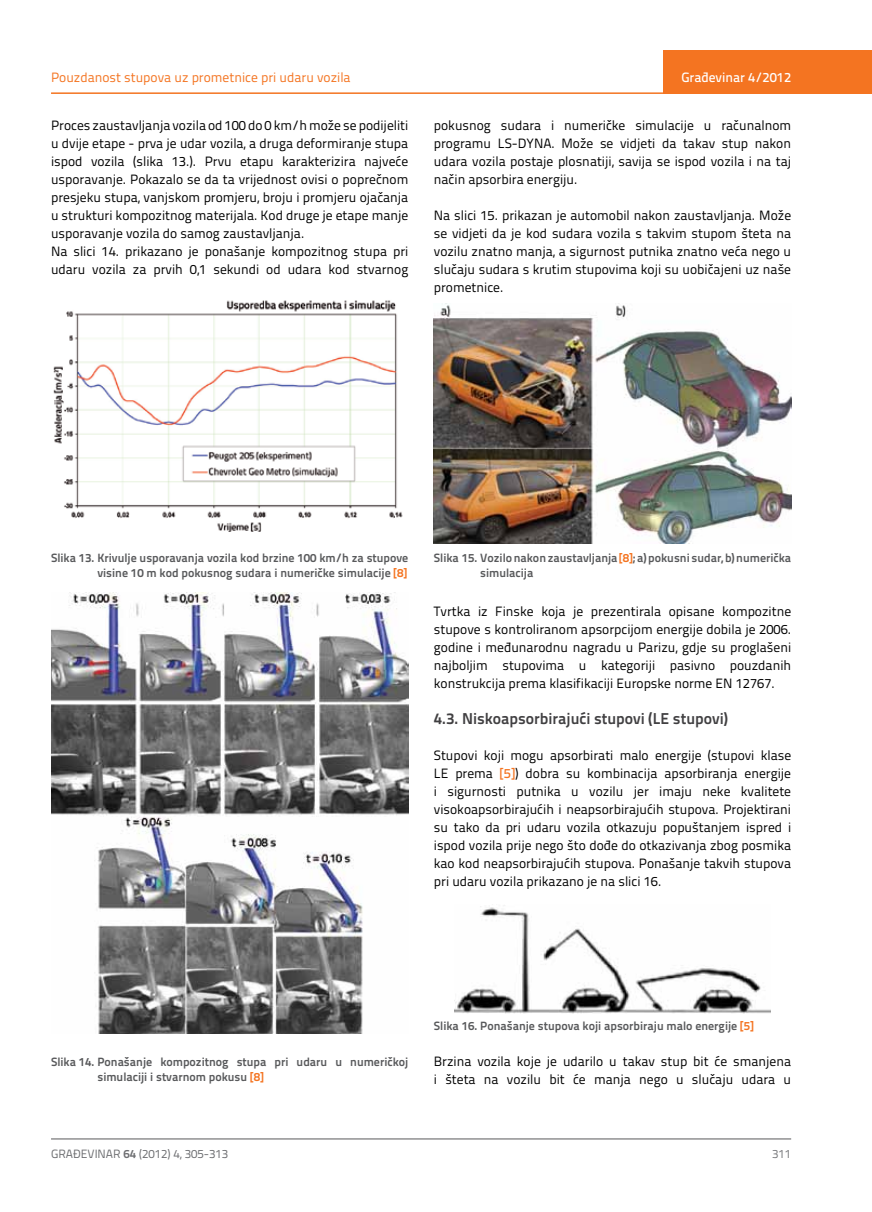
<style>
.page{position:relative;width:872px;height:1212px;background:#fff}
.page>*{position:absolute;margin:0;border:0;box-sizing:border-box;transform-origin:0 0}
.t1{font:700 15.75px "Titillium Text 22 L";color:#414042}
.t2{font:13.5px/18px "Titillium Text 22 L";color:#000;text-align:justify}
.t3{font:13.5px "Titillium Text 22 L";color:#f47421}
.t4{font:500 13.5px "Titillium Text 22 L";color:#fff}
.t5{font:700 12px/15px "Titillium Text 22 L";color:#58595b}
.t6{font:12px "Titillium Text 22 L";color:#6d6e71}
.t7{font:12px "Titillium Text 22 L";color:#797a7d}
.s1{color:#f47421}
.s2{font-weight:500;color:#f47421}
.s3{font-weight:700}
</style>
<div class="page">
<hr style="left:51px;top:92px;width:821px;height:2px;background:#f47421">
<div style="left:663px;top:50px;width:209px;height:44px;background:#f47421"></div>
<hr style="left:51px;top:1139px;width:740px;height:1px;background:#58595b">
<img style="left:434px;top:303px;width:357px;height:240px">
<img style="left:455px;top:905px;width:315px;height:108px">
<img style="left:51px;top:592px;width:357px;height:442px">
<img style="left:53px;top:300px;width:350px;height:231px">
<p class="t4" style="left:681px;top:67px;width:111px">Građevinar 4/2012</p>
<p class="t3" style="left:51px;top:68px;width:301px">Pouzdanost stupova uz prometnice pri udaru vozila</p>
<p class="t2" style="left:51px;top:115px;width:359px;text-align:left">Proces zaustavljanja vozila od 100 do 0 km/h može se podijeliti u dvije etape - prva je udar vozila, a druga deformiranje stupa ispod vozila (slika 13.). Prvu etapu karakterizira najveće usporavanje. Pokazalo se da ta vrijednost ovisi o poprečnom presjeku stupa, vanjskom promjeru, broju i promjeru ojačanja u strukturi kompozitnog materijala. Kod druge je etape manje usporavanje vozila do samog zaustavljanja.<br>Na slici 14. prikazano je ponašanje kompozitnog stupa pri udaru vozila za prvih 0,1 sekundi od udara kod stvarnog</p>
<p class="t2" style="left:434px;top:115px;width:359px">pokusnog sudara i numeričke simulacije u računalnom programu LS-DYNA. Može se vidjeti da takav stup nakon udara vozila postaje plosnatiji, savija se ispod vozila i na taj način apsorbira energiju.</p>
<p class="t2" style="left:434px;top:205px;width:359px">Na slici 15. prikazan je automobil nakon zaustavljanja. Može se vidjeti da je kod sudara vozila s takvim stupom šteta na vozilu znatno manja, a sigurnost putnika znatno veća nego u slučaju sudara s krutim stupovima koji su uobičajeni uz naše prometnice.</p>
<p class="t5" style="left:51px;top:549px;width:359px;text-align:right">Slika 13. Krivulje usporavanja vozila kod brzine 100 km/h za stupove visine 10 m kod pokusnog sudara i numeričke simulacije <span class="s1">[8]</span></p>
<p class="t5" style="left:480px;top:549px;width:312px;text-indent:-46px">Slika 15. Vozilo nakon zaustavljanja <span class="s1">[8]</span>; a) pokusni sudar, b) numerička simulacija</p>
<p class="t2" style="left:434px;top:601px;width:359px">Tvrtka iz Finske koja je prezentirala opisane kompozitne stupove s kontroliranom apsorpcijom energije dobila je 2006. godine i međunarodnu nagradu u Parizu, gdje su proglašeni najboljim stupovima u kategoriji pasivno pouzdanih konstrukcija prema klasifikaciji Europske norme EN 12767.</p>
<p class="t1" style="left:434px;top:706px;width:295px">4.3. Niskoapsorbirajući stupovi (LE stupovi)</p>
<p class="t2" style="left:434px;top:746px;width:359px">Stupovi koji mogu apsorbirati malo energije (stupovi klase LE prema <span class="s2">[5]</span>) dobra su kombinacija apsorbiranja energije i sigurnosti putnika u vozilu jer imaju neke kvalitete visokoapsorbirajućih i neapsorbirajućih stupova. Projektirani su tako da pri udaru vozila otkazuju popuštanjem ispred i ispod vozila prije nego što dođe do otkazivanja zbog posmika kao kod neapsorbirajućih stupova. Ponašanje takvih stupova pri udaru vozila prikazano je na slici 16.</p>
<p class="t5" style="left:97px;top:1054px;width:312px;text-indent:-46px">Slika 14. Ponašanje kompozitnog stupa pri udaru u numeričkoj simulaciji i stvarnom pokusu <span class="s1">[8]</span></p>
<p class="t5" style="left:434px;top:1018px;width:321px">Slika 16. Ponašanje stupova koji apsorbiraju malo energije <span class="s1">[5]</span></p>
<p class="t2" style="left:434px;top:1052px;width:359px">Brzina vozila koje je udarilo u takav stup bit će smanjena i šteta na vozilu bit će manja nego u slučaju udara u</p>
<p class="t6" style="left:51px;top:1144px;width:179px">GRAĐEVINAR <span class="s3">64</span> (2012) 4, 305-313</p>
<p class="t7" style="left:772px;top:1144px;width:21px">311</p>
</div>
